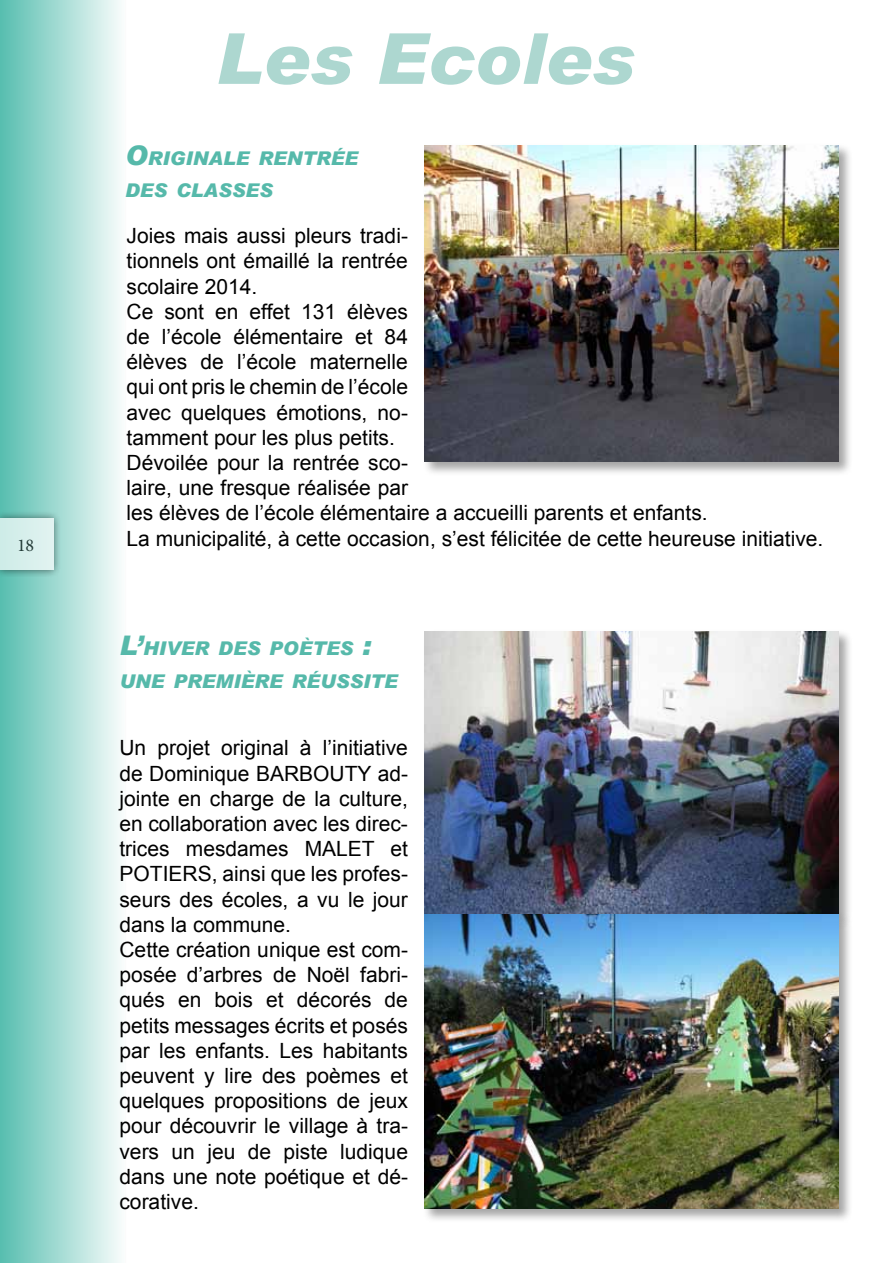
<style>
.page{position:relative;width:893px;height:1263px;background:#fff}
.page>*{position:absolute;margin:0;border:0;box-sizing:border-box;transform-origin:0 0}
.t1{font:italic 900 70.5px "Arial";color:#add7d0}
.t2{font:21px/25.2px "Arial";color:#000}
.t3{font:italic 900 18.9px/32.4px "Arial";color:#56b9aa}
.t4{font:18px "Minion Pro";color:#000}
.s1{font-size:27px}
</style>
<div class="page">
<svg style="left:0;top:0;width:121px;height:1263px;background:#a6dcd5"></svg>
<div style="left:0;top:510px;width:61px;height:68px;background:#000;opacity:.75"></div>
<div style="left:0;top:519px;width:53px;height:51px;background:#d8efec"></div>
<div style="left:422px;top:143px;width:431px;height:333px;background:#000;opacity:.36"></div>
<img style="left:425px;top:145px;width:414px;height:317px">
<div style="left:422px;top:629px;width:431px;height:300px;background:#000;opacity:.36"></div>
<img style="left:425px;top:631px;width:414px;height:282px">
<div style="left:422px;top:913px;width:431px;height:310px;background:#000;opacity:.36"></div>
<p class="t4" style="left:17px;top:533px;width:19px">18</p>
<h1 class="t1" style="left:216px;top:15px;width:421px">Les Ecoles</h1>
<p class="t3" style="left:125px;top:141px;width:234px"><span class="s1">O</span>RIGINALE RENTRÉE<br>DES CLASSES</p>
<p class="t2" style="left:126px;top:223px;width:698px">Joies mais aussi pleurs tradi-<br>tionnels ont émaillé la rentrée<br>scolaire 2014.<br>Ce sont en effet 131 élèves<br>de l’école élémentaire et 84<br>élèves de l’école maternelle<br>qui ont pris le chemin de l’école<br>avec quelques émotions, no-<br>tamment pour les plus petits.<br>Dévoilée pour la rentrée sco-<br>laire, une fresque réalisée par<br>les élèves de l’école élémentaire a accueilli parents et enfants.<br>La municipalité, à cette occasion, s’est félicitée de cette heureuse initiative.</p>
<p class="t3" style="left:119px;top:632px;width:280px"><span class="s1">L’</span>HIVER DES POÈTES <span class="s1">:<br></span>UNE PREMIÈRE RÉUSSITE</p>
<p class="t2" style="left:119px;top:735px;width:290px">Un projet original à l’initiative de Dominique BARBOUTY ad&shy;jointe en charge de la culture, en collaboration avec les direc&shy;trices mesdames MALET et<br>POTIERS, ainsi que les profes&shy;seurs des écoles, a vu le jour dans la commune.<br>Cette création unique est com&shy;posée d’arbres de Noël fabri&shy;qués en bois et décorés de petits messages écrits et posés par les enfants. Les habitants peuvent y lire des poèmes et quelques propositions de jeux pour découvrir le village à tra&shy;vers un jeu de piste ludique dans une note poétique et dé&shy;corative.</p>
</div>
